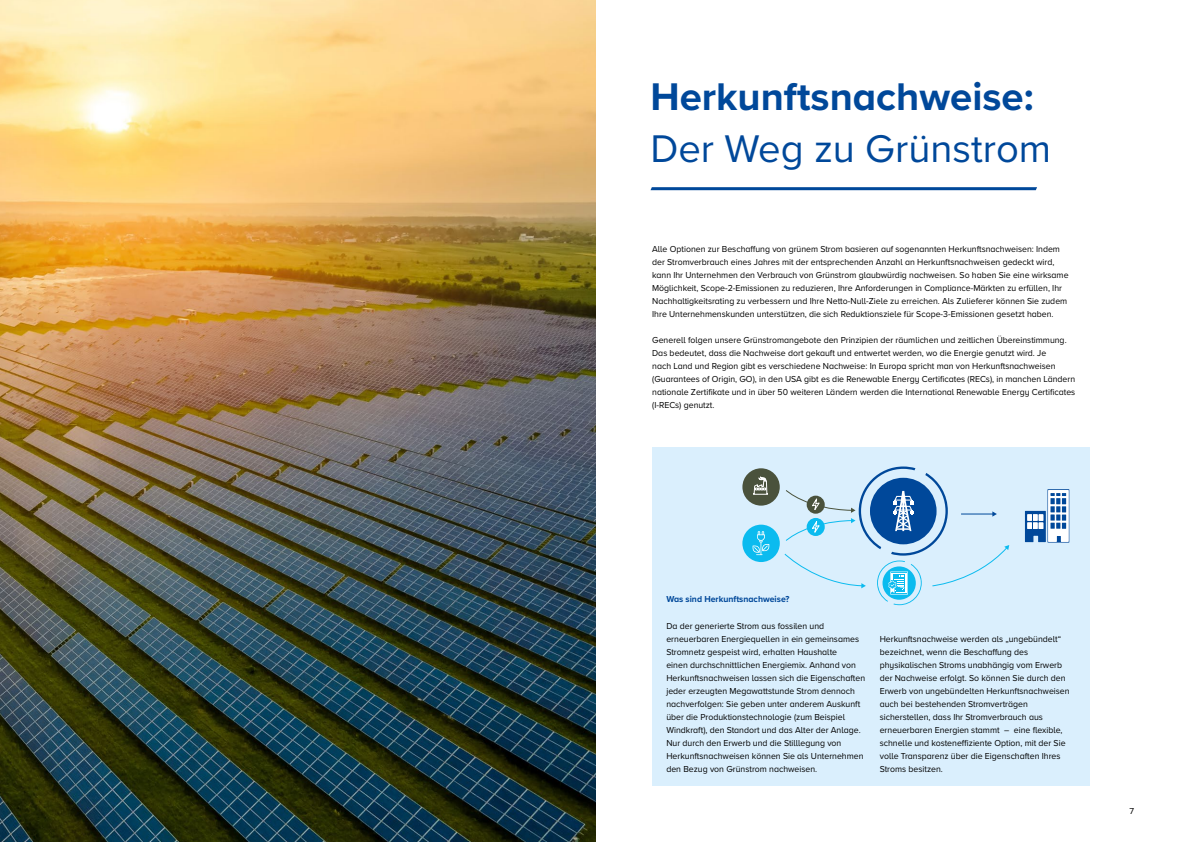
<style>
.page{position:relative;width:1191px;height:842px;background:#fff}
.page>*{position:absolute;margin:0;border:0;box-sizing:border-box;transform-origin:0 0}
.t1{font:700 40px "Proxima Nova A";color:#00489a}
.t2{font:40px "Proxima Nova A";color:#00489a}
.t3{font:9px/13px "Proxima Nova A";color:#000}
.t4{font:700 9px "Proxima Nova A";color:#00489a}
</style>
<div class="page">
<img style="left:0;top:0;width:595px;height:842px">
<div style="left:652px;top:447px;width:438px;height:338px;background:#daeffd"></div>
<svg style="left:650px;top:187px;width:387px;height:3px"></svg>
<div style="left:742px;top:468px;width:37px;height:38px;background:#4a523c;border-radius:50%"></div>
<div style="left:742px;top:525px;width:38px;height:37px;background:#0bbbef;border-radius:50%"></div>
<svg style="left:752px;top:531px;width:17px;height:24px"></svg>
<svg style="left:784px;top:466px;width:225px;height:139px"></svg>
<svg style="left:1025px;top:489px;width:44px;height:54px"></svg>
<svg style="left:753px;top:468px;width:15px;height:27px"></svg>
<h1 class="t1" style="left:650px;top:66px;width:385px">Herkunftsnachweise:</h1>
<h1 class="t2" style="left:650px;top:118px;width:402px">Der Weg zu Grünstrom</h1>
<p class="t3" style="left:652px;top:242px;width:418px">Alle Optionen zur Beschaffung von grünem Strom basieren auf sogenannten Herkunftsnachweisen: Indem der Stromverbrauch eines Jahres mit der entsprechenden Anzahl an Herkunftsnachweisen gedeckt wird, kann Ihr Unternehmen den Verbrauch von Grünstrom glaubwürdig nachweisen. So haben Sie eine wirksame Möglichkeit, Scope-2-Emissionen zu reduzieren, Ihre Anforderungen in Compliance-Märkten zu erfüllen, Ihr Nachhaltigkeitsrating zu verbessern und Ihre Netto-Null-Ziele zu erreichen. Als Zulieferer können Sie zudem Ihre Unternehmenskunden unterstützen, die sich Reduktionsziele für Scope-3-Emissionen gesetzt haben.</p>
<p class="t3" style="left:652px;top:333px;width:424px">Generell folgen unsere Grünstromangebote den Prinzipien der räumlichen und zeitlichen Übereinstimmung.<br>Das bedeutet, dass die Nachweise dort gekauft und entwertet werden, wo die Energie genutzt wird. Je<br>nach Land und Region gibt es verschiedene Nachweise: In Europa spricht man von Herkunftsnachweisen (Guarantees of Origin, GO), in den USA gibt es die Renewable Energy Certificates (RECs), in manchen Ländern nationale Zertifikate und in über 50 weiteren Ländern werden die International Renewable Energy Certificates (I-RECs) genutzt.</p>
<p class="t4" style="left:666px;top:592px;width:124px">Was sind Herkunftsnachweise?</p>
<p class="t3" style="left:666px;top:619px;width:200px">Da der generierte Strom aus fossilen und erneuerbaren Energiequellen in ein gemeinsames Stromnetz gespeist wird, erhalten Haushalte<br>einen durchschnittlichen Energiemix. Anhand von Herkunftsnachweisen lassen sich die Eigenschaften jeder erzeugten Megawattstunde Strom dennoch nachverfolgen: Sie geben unter anderem Auskunft über die Produktionstechnologie (zum Beispiel Windkraft), den Standort und das Alter der Anlage.<br>Nur durch den Erwerb und die Stilllegung von Herkunftsnachweisen können Sie als Unternehmen den Bezug von Grünstrom nachweisen.</p>
<p class="t3" style="left:879px;top:632px;width:191px">Herkunftsnachweise werden als „ungebündelt“ bezeichnet, wenn die Beschaffung des physikalischen Stroms unabhängig vom Erwerb der Nachweise erfolgt. So können Sie durch den Erwerb von ungebündelten Herkunftsnachweisen auch bei bestehenden Stromverträgen sicherstellen, dass Ihr Stromverbrauch aus erneuerbaren Energien stammt – eine flexible, schnelle und kosteneffiziente Option, mit der Sie volle Transparenz über die Eigenschaften Ihres Stroms besitzen.</p>
<p class="t3" style="left:1129px;top:804px;width:6px">7</p>
</div>
